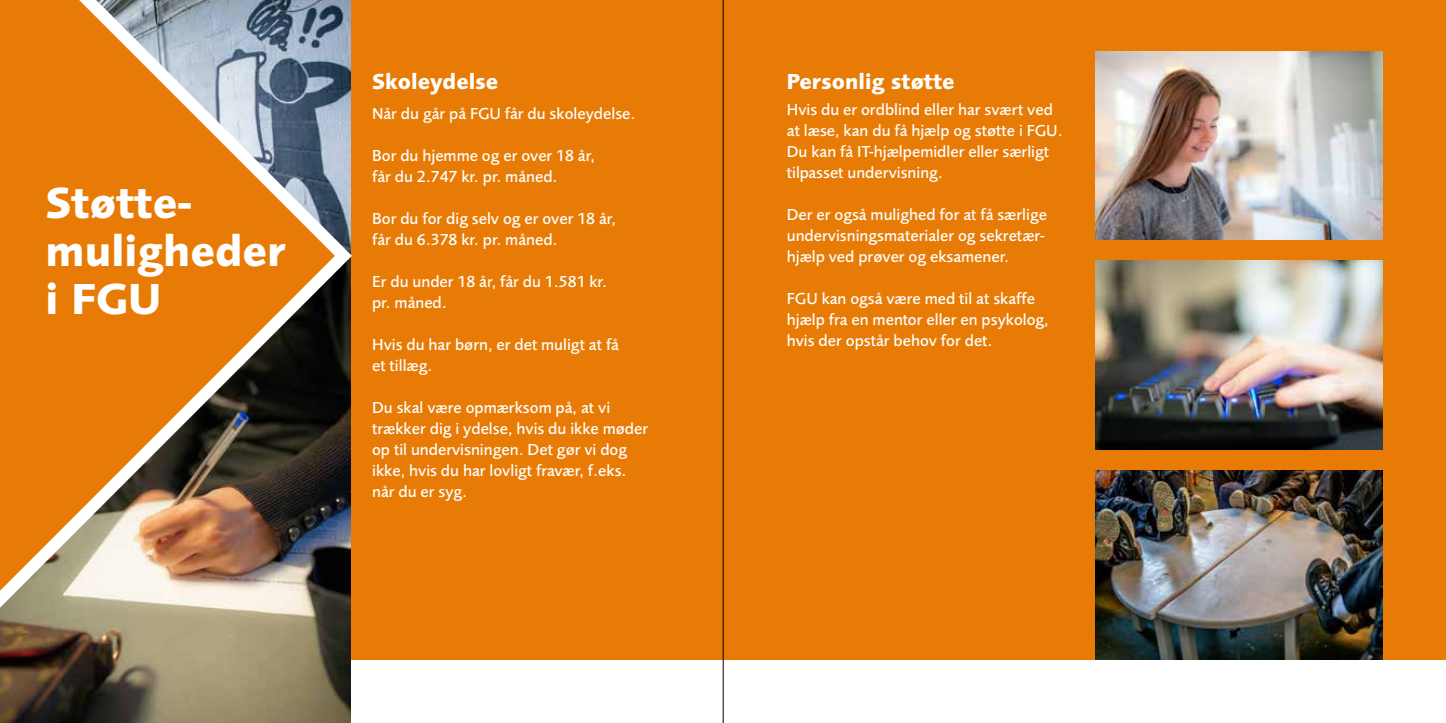
<style>
.page{position:relative;width:1446px;height:723px;background:#fff}
.page>*{position:absolute;margin:0;border:0;box-sizing:border-box;transform-origin:0 0}
.t1{font:700 45px/48px "Foundry Sans";color:#fff}
.t2{font:700 22.5px "Foundry Sans";color:#fff}
.t3{font:500 16.5px/21px "Foundry Sans";color:#fff}
</style>
<div class="page">
<div style="left:0;top:0;width:723px;height:659px;background:#e77b06"></div>
<div style="left:723px;top:0;width:723px;height:659px;background:#e77b06"></div>
<svg style="left:0;top:654px;width:351px;height:69px"></svg>
<img style="left:1095px;top:51px;width:287px;height:189px">
<img style="left:1095px;top:261px;width:287px;height:188px">
<img style="left:1095px;top:471px;width:287px;height:188px">
<hr style="left:723px;top:0;width:1px;height:723px;background:#000">
<img style="left:0;top:0;width:352px;height:654px">
<h1 class="t1" style="left:46px;top:179px;width:242px">Støtte&shy;muligheder i FGU</h1>
<h2 class="t2" style="left:372px;top:69px;width:127px">Skoleydelse</h2>
<p class="t3" style="left:372px;top:103px;width:265px">Når du går på FGU får du skoleydelse.</p>
<p class="t3" style="left:372px;top:145px;width:224px">Bor du hjemme og er over 18 år, får du 2.747 kr. pr. måned.</p>
<p class="t3" style="left:372px;top:208px;width:245px">Bor du for dig selv og er over 18 år, får du 6.378 kr. pr. måned.</p>
<p class="t3" style="left:372px;top:271px;width:236px">Er du under 18 år, får du 1.581 kr. pr. måned.</p>
<p class="t3" style="left:372px;top:334px;width:248px">Hvis du har børn, er det muligt at få et tillæg.</p>
<p class="t3" style="left:372px;top:397px;width:278px">Du skal være opmærksom på, at vi trækker dig i ydelse, hvis du ikke møder op til undervisningen. Det gør vi dog ikke, hvis du har lovligt fravær, f.eks. når du er syg.</p>
<h2 class="t2" style="left:787px;top:69px;width:169px">Personlig støtte</h2>
<p class="t3" style="left:787px;top:98px;width:277px">Hvis du er ordblind eller har svært ved at læse, kan du få hjælp og støtte i FGU.<br>Du kan få IT-hjælpemidler eller særligt tilpasset undervisning.</p>
<p class="t3" style="left:787px;top:203px;width:262px">Der er også mulighed for at få særlige undervisningsmaterialer og sekretær&shy;hjælp ved prøver og eksamener.</p>
<p class="t3" style="left:787px;top:287px;width:264px">FGU kan også være med til at skaffe hjælp fra en mentor eller en psykolog, hvis der opstår behov for det.</p>
</div>
